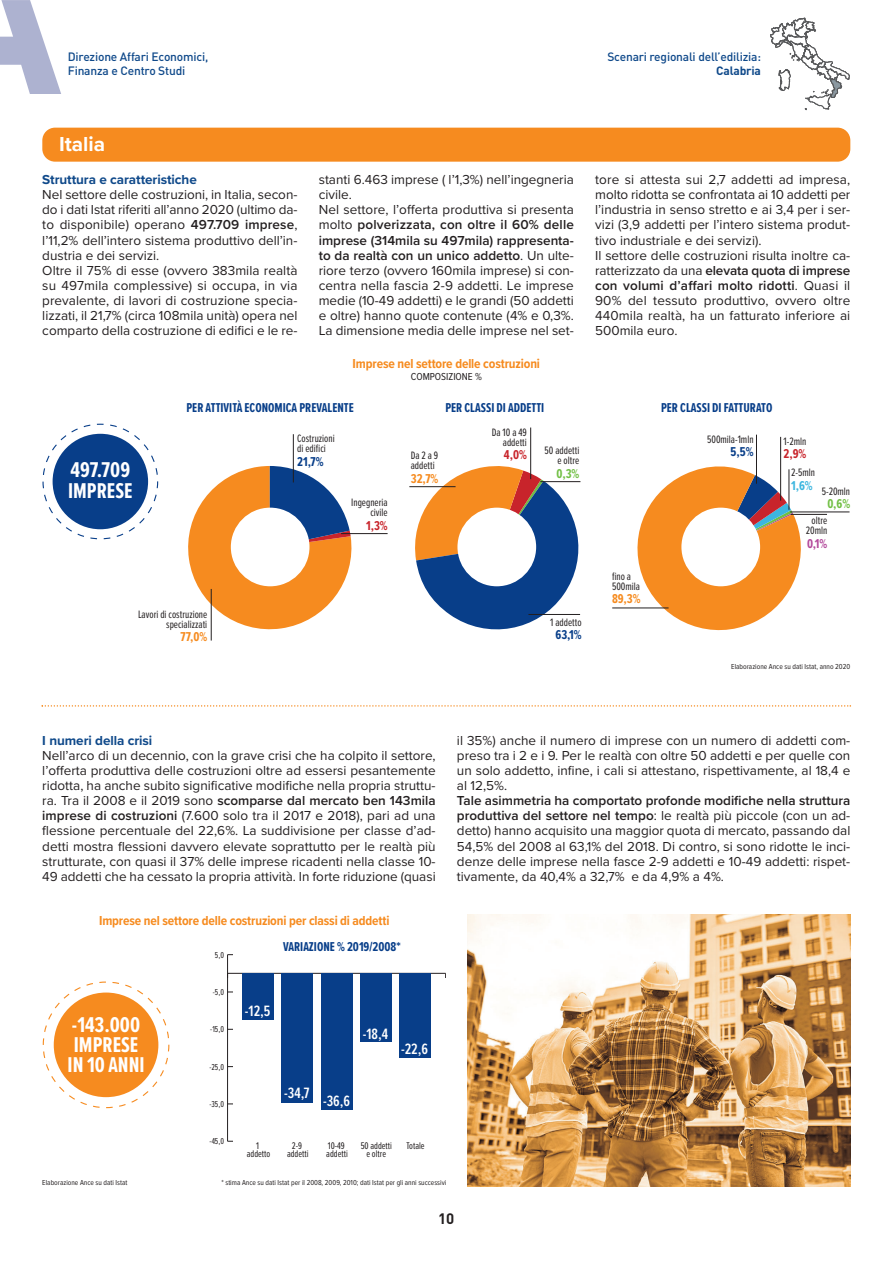
<style>
.page{position:relative;width:893px;height:1263px;background:#fff}
.page>*{position:absolute;margin:0;border:0;box-sizing:border-box;transform-origin:0 0}
.t1{font:700 22.2px/20px "Proxima Nova Ex Cn";color:#fff}
.t2{font:700 21px "Proxima Nova";letter-spacing:-.005em;color:#fff}
.t3{font:600 15.6px "Proxima Nova Ex Cn";color:#fff}
.t4{font:700 15px "DIN";color:#231f20}
.t5{font:13.5px/15.1px "Proxima Nova";color:#231f20}
.t6{font:700 13.5px "Proxima Nova Cond";letter-spacing:-.01em;color:#f68b1f}
.t7{font:700 13.5px "Proxima Nova";letter-spacing:-.005em;color:#0f498a}
.t8{font:700 13.35px "Proxima Nova Ex Cn";color:#083e89}
.t9{font:700 13.35px "Proxima Nova Ex Cn";color:#f68b1f}
.t10{font:700 13.35px "Proxima Nova Ex Cn";color:#c8242b}
.t11{font:700 13.35px "Proxima Nova Ex Cn";color:#71bf44}
.t12{font:700 13.35px "Proxima Nova Ex Cn";color:#b3499b}
.t13{font:500 12px/14.4px "DIN";letter-spacing:-.015em;color:#0f498a}
.t14{font:700 12px "DIN";letter-spacing:-.015em;color:#0f498a}
.t15{font:11.1px/10.1px "Proxima Nova Ex Cn";color:#231f20;text-align:right}
.t16{font:10.5px "Proxima Nova Cond";color:#231f20}
.t17{font:10.05px/7.8px "Proxima Nova Ex Cn";color:#231f20;text-align:center}
.t18{font:8.85px "Proxima Nova Ex Cn";color:#231f20}
.t19{font:7.5px "Proxima Nova Cond";color:#231f20}
.s1{font-weight:600}
</style>
<div class="page">
<svg style="left:0;top:0;width:61px;height:94px"></svg>
<svg style="left:770px;top:18px;width:79px;height:92px"></svg>
<div style="left:42px;top:128px;width:808px;height:34px;background:#f68b1f;border-radius:13px"></div>
<svg style="left:188px;top:466px;width:169px;height:169px"></svg>
<hr style="left:211px;top:589px;width:1px;height:52px;background:#231f20">
<hr style="left:293px;top:434px;width:1px;height:48px;background:#231f20">
<hr style="left:341px;top:533px;width:47px;height:1px;background:#231f20">
<svg style="left:409px;top:465px;width:172px;height:165px"></svg>
<hr style="left:540px;top:481px;width:40px;height:1px;background:#231f20">
<hr style="left:528px;top:614px;width:52px;height:1px;background:#231f20">
<hr style="left:409px;top:486px;width:46px;height:1px;background:#231f20">
<hr style="left:530px;top:428px;width:1px;height:51px;background:#231f20">
<svg style="left:626px;top:464px;width:186px;height:167px"></svg>
<hr style="left:612px;top:608px;width:56px;height:1px;background:#231f20">
<hr style="left:791px;top:514px;width:36px;height:1px;background:#231f20">
<hr style="left:790px;top:512px;width:59px;height:1px;background:#231f20">
<hr style="left:789px;top:469px;width:1px;height:41px;background:#231f20">
<hr style="left:780px;top:437px;width:1px;height:64px;background:#231f20">
<hr style="left:756px;top:435px;width:1px;height:49px;background:#231f20">
<div style="left:231px;top:508px;width:78px;height:78px;background:#fff;border-radius:50%"></div>
<div style="left:457px;top:508px;width:79px;height:78px;background:#fff;border-radius:50%"></div>
<div style="left:681px;top:508px;width:79px;height:78px;background:#fff;border-radius:50%"></div>
<div style="left:53px;top:434px;width:95px;height:95px;background:#083e89;border-radius:50%"></div>
<div style="left:54px;top:993px;width:104px;height:104px;background:#f68b1f;border-radius:50%"></div>
<hr style="left:228px;top:973px;width:218px;height:1px;background:#231f20">
<hr style="left:227px;top:955px;width:1px;height:186px;background:#231f20">
<div style="left:399px;top:973px;width:32px;height:85px;background:#083e89"></div>
<div style="left:360px;top:973px;width:31px;height:69px;background:#083e89"></div>
<div style="left:321px;top:973px;width:31px;height:137px;background:#083e89"></div>
<div style="left:282px;top:973px;width:31px;height:130px;background:#083e89"></div>
<div style="left:242px;top:973px;width:32px;height:47px;background:#083e89"></div>
<svg style="left:42px;top:705px;width:809px;height:2px"></svg>
<img style="left:468px;top:914px;width:382px;height:272px">
<p class="t13" style="left:68px;top:50px;width:142px">Direzione Affari Economici,<br>Finanza e Centro Studi</p>
<p class="t13" style="left:607px;top:50px;width:155px">Scenari regionali dell’edilizia:</p>
<p class="t14" style="left:716px;top:67px;width:46px">Calabria</p>
<h2 class="t2" style="left:59px;top:138px;width:47px">Italia</h2>
<p class="t7" style="left:42px;top:175px;width:156px">Struttura e caratteristiche</p>
<p class="t5" style="left:42px;top:188px;width:257px">Nel settore delle costruzioni, in Italia, secon&shy;do i dati Istat riferiti all’anno 2020 (ultimo da&shy;to disponibile) operano <span class="s1">497.709 imprese</span>, l’11,2% dell’intero sistema produttivo dell’in&shy;dustria e dei servizi.<br>Oltre il 75% di esse (ovvero 383mila realtà su 497mila complessive) si occupa, in via prevalente, di lavori di costruzione specia&shy;lizzati, il 21,7% (circa 108mila unità) opera nel comparto della costruzione di edifici e le re-</p>
<p class="t5" style="left:319px;top:173px;width:257px">stanti 6.463 imprese ( l’1,3%) nell’ingegneria civile.<br>Nel settore, l’offerta produttiva si presenta molto <span class="s1">polverizzata, con oltre il 60% delle imprese (314mila su 497mila) rappresenta&shy;to da realtà con un unico addetto</span>. Un ulte&shy;riore terzo (ovvero 160mila imprese) si con&shy;centra nella fascia 2-9 addetti. Le imprese medie (10-49 addetti) e le grandi (50 addetti e oltre) hanno quote contenute (4% e 0,3%.<br>La dimensione media delle imprese nel set-</p>
<p class="t5" style="left:595px;top:173px;width:257px">tore si attesta sui 2,7 addetti ad impresa, molto ridotta se confrontata ai 10 addetti per l’industria in senso stretto e ai 3,4 per i ser&shy;vizi (3,9 addetti per l’intero sistema produt&shy;tivo industriale e dei servizi).<br>Il settore delle costruzioni risulta inoltre ca&shy;ratterizzato da una <span class="s1">elevata quota di imprese con volumi d’affari molto ridotti</span>. Quasi il 90% del tessuto produttivo, ovvero oltre 440mila realtà, ha un fatturato inferiore ai 500mila euro.</p>
<p class="t6" style="left:353px;top:359px;width:189px">Imprese nel settore delle costruzioni</p>
<p class="t16" style="left:411px;top:373px;width:73px">COMPOSIZIONE %</p>
<h1 class="t1" style="left:68px;top:460px;width:66px;line-height:21.1px">497.709<br>IMPRESE</h1>
<p class="t8" style="left:186px;top:403px;width:169px">PER ATTIVITÀ ECONOMICA PREVALENTE</p>
<p class="t8" style="left:445px;top:403px;width:100px">PER CLASSI DI ADDETTI</p>
<p class="t8" style="left:661px;top:403px;width:113px">PER CLASSI DI FATTURATO</p>
<p class="t15" style="left:492px;top:428px;width:37px">Da 10 a 49 addetti</p>
<p class="t10" style="left:504px;top:450px;width:24px">4,0%</p>
<p class="t15" style="left:297px;top:435px;width:39px;text-align:left">Costruzioni di edifici</p>
<p class="t8" style="left:297px;top:457px;width:28px">21,7%</p>
<p class="t15" style="left:544px;top:447px;width:36px">50 addetti e oltre</p>
<p class="t11" style="left:557px;top:469px;width:24px">0,3%</p>
<p class="t15" style="left:411px;top:452px;width:29px;text-align:left">Da 2 a 9 addetti</p>
<p class="t9" style="left:411px;top:474px;width:29px">32,7%</p>
<p class="t15" style="left:351px;top:499px;width:38px">Ingegneria civile</p>
<p class="t10" style="left:366px;top:521px;width:23px">1,3%</p>
<p class="t15" style="left:612px;top:573px;width:30px;text-align:left">fino a<br>500mila</p>
<p class="t9" style="left:612px;top:594px;width:30px">89,3%</p>
<p class="t15" style="left:707px;top:435px;width:48px">500mila-1mln</p>
<p class="t8" style="left:730px;top:447px;width:25px">5,5%</p>
<p class="t15" style="left:138px;top:610px;width:71px">Lavori di costruzione specializzati</p>
<p class="t9" style="left:181px;top:632px;width:28px">77,0%</p>
<p class="t15" style="left:550px;top:618px;width:33px">1 addetto</p>
<p class="t8" style="left:555px;top:630px;width:28px">63,1%</p>
<p class="t15" style="left:783px;top:437px;width:24px">1-2mln</p>
<p class="t10" style="left:783px;top:449px;width:24px">2,9%</p>
<p class="t15" style="left:791px;top:465px;width:61px;line-height:18.6px;text-align:left">2-5mln<br><sup>1,6%</sup> 5-20mln</p>
<p class="t11" style="left:827px;top:499px;width:24px">0,6%</p>
<p class="t15" style="left:806px;top:517px;width:23px;text-align:center">oltre<br>20mln</p>
<p class="t12" style="left:807px;top:539px;width:22px">0,1%</p>
<p class="t19" style="left:731px;top:664px;width:121px">Elaborazione Ance su dati Istat, anno 2020</p>
<p class="t7" style="left:42px;top:736px;width:112px">I numeri della crisi</p>
<p class="t5" style="left:42px;top:749px;width:395px;text-align:justify">Nell’arco di un decennio, con la grave crisi che ha colpito il settore, l’offerta produttiva delle costruzioni oltre ad essersi pesantemente ridotta, ha anche subito significative modifiche nella propria struttu&shy;ra. Tra il 2008 e il 2019 sono <span class="s1">scomparse dal mercato ben 143mila imprese di costruzioni</span> (7.600 solo tra il 2017 e 2018), pari ad una flessione percentuale del 22,6%. La suddivisione per classe d’ad&shy;detti mostra flessioni davvero elevate soprattutto per le realtà più strutturate, con quasi il 37% delle imprese ricadenti nella classe 10- 49 addetti che ha cessato la propria attività. In forte riduzione (quasi</p>
<p class="t5" style="left:457px;top:734px;width:395px;text-align:justify">il 35%) anche il numero di imprese con un numero di addetti com&shy;preso tra i 2 e i 9. Per le realtà con oltre 50 addetti e per quelle con un solo addetto, infine, i cali si attestano, rispettivamente, al 18,4 e al 12,5%.</p>
<p class="t5" style="left:457px;top:794px;width:395px;text-align:justify"><span class="s1">Tale asimmetria ha comportato profonde modifiche nella struttura produttiva del settore nel tempo</span>: le realtà più piccole (con un ad&shy;detto) hanno acquisito una maggior quota di mercato, passando dal 54,5% del 2008 al 63,1% del 2018. Di contro, si sono ridotte le inci&shy;denze delle imprese nella fasce 2-9 addetti e 10-49 addetti: rispet&shy;tivamente, da 40,4% a 32,7% e da 4,9% a 4%.</p>
<p class="t6" style="left:99px;top:916px;width:292px">Imprese nel settore delle costruzioni per classi di addetti</p>
<h1 class="t1" style="left:68px;top:1016px;width:78px">-143.000<br>IMPRESE<br>IN 10 ANNI</h1>
<p class="t18" style="left:215px;top:951px;width:11px">5,0</p>
<p class="t18" style="left:213px;top:988px;width:13px">-5,0</p>
<p class="t18" style="left:210px;top:1025px;width:15px">-15,0</p>
<p class="t18" style="left:209px;top:1063px;width:16px">-25,0</p>
<p class="t18" style="left:209px;top:1100px;width:16px">-35,0</p>
<p class="t18" style="left:210px;top:1137px;width:16px">-45,0</p>
<p class="t8" style="left:283px;top:942px;width:119px">VARIAZIONE % 2019/2008*</p>
<p class="t3" style="left:245px;top:1006px;width:27px">-12,5</p>
<p class="t3" style="left:284px;top:1088px;width:27px">-34,7</p>
<p class="t3" style="left:363px;top:1028px;width:27px">-18,4</p>
<p class="t3" style="left:401px;top:1043px;width:28px">-22,6</p>
<p class="t3" style="left:323px;top:1095px;width:28px">-36,6</p>
<p class="t17" style="left:247px;top:1143px;width:25px">1 addetto</p>
<p class="t17" style="left:287px;top:1143px;width:23px">2-9 addetti</p>
<p class="t17" style="left:326px;top:1143px;width:23px;text-align:left">10-49 addetti</p>
<p class="t17" style="left:361px;top:1143px;width:33px">50 addetti e oltre</p>
<p class="t17" style="left:406px;top:1143px;width:20px">Totale</p>
<p class="t19" style="left:42px;top:1180px;width:87px">Elaborazione Ance su dati Istat</p>
<p class="t19" style="left:221px;top:1180px;width:226px">* stima Ance su dati Istat per il 2008, 2009, 2010; dati Istat per gli anni successivi</p>
<p class="t4" style="left:438px;top:1213px;width:18px">10</p>
</div>
